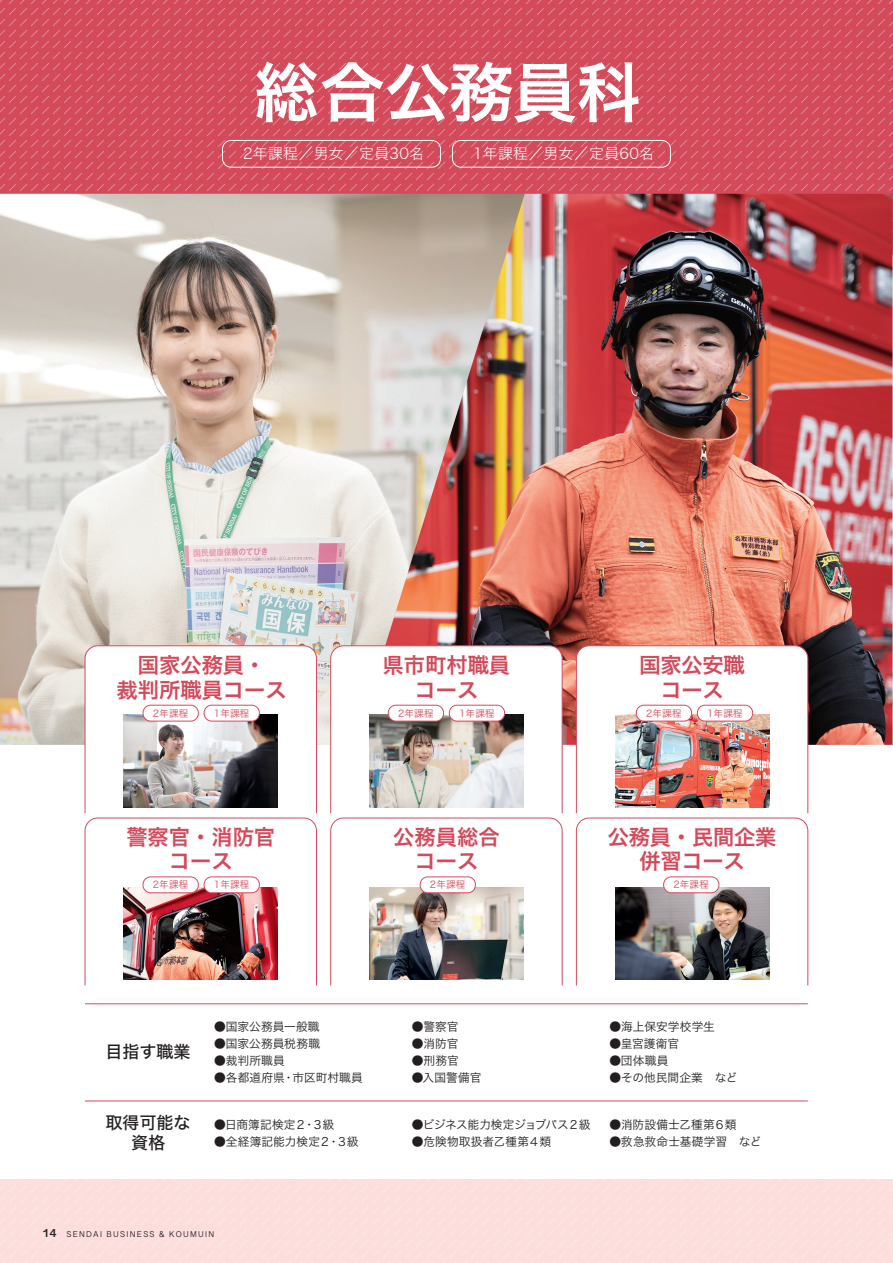
<style>
.page{position:relative;width:893px;height:1263px;background:#fcdedc}
.page>*{position:absolute;margin:0;border:0;box-sizing:border-box;transform-origin:0 0}
.t1{font:64.8px "Hira Kaku Std N W6";letter-spacing:-.02em;color:#fff}
.t2{font:21.3px/24.5px "Hira Kaku Std N W6";color:#d34a5b;text-align:center}
.t3{font:16.95px/20.4px "Hira Kaku Std N W5";color:#231f20;text-align:center}
.t4{font:14.85px "Hira Kaku Std N W2";letter-spacing:.02em;color:#fff}
.t5{font:11.7px "Hira Kaku Std N W3";letter-spacing:.005em;color:#231f20}
.t6{font:11.7px "Hira Kaku Std N W3";letter-spacing:-.04em;color:#231f20}
.t7{font:9.6px "Hira Kaku Std N W3";letter-spacing:.02em;color:#d34a5b}
.t8{font:8.55px "Grantha Sangam MN";letter-spacing:.15em;color:#231f20}
.s1{font-family:"Koz Go Pr 6 N"}
.s2{font-weight:700;font-size:11.7px}
</style>
<div class="page">
<div style="left:0;top:117px;width:893px;height:1061px;background:#fff"></div>
<svg style="left:0;top:0;width:892px;height:194px;background:#d44e5f"></svg>
<img style="left:0;top:194px;width:355px;height:551px">
<img style="left:355px;top:194px;width:538px;height:551px">
<svg style="left:84px;top:645px;width:233px;height:341px"></svg>
<svg style="left:330px;top:645px;width:233px;height:341px"></svg>
<svg style="left:576px;top:645px;width:232px;height:341px"></svg>
<hr style="left:85px;top:1003px;width:723px;height:1px;background:#d34a5b">
<hr style="left:85px;top:1101px;width:723px;height:1px;background:#d34a5b">
<div style="left:452px;top:140px;width:219px;height:28px;border:1px solid #fff;border-radius:9px"></div>
<div style="left:222px;top:140px;width:219px;height:28px;border:1px solid #fff;border-radius:9px"></div>
<img style="left:124px;top:887px;width:154px;height:93px">
<img style="left:370px;top:887px;width:153px;height:93px">
<img style="left:615px;top:887px;width:154px;height:93px">
<img style="left:124px;top:715px;width:154px;height:92px">
<img style="left:370px;top:715px;width:153px;height:92px">
<img style="left:615px;top:715px;width:154px;height:92px">
<div style="left:204px;top:705px;width:55px;height:16px;background:#fff;border-radius:8px"></div>
<div style="left:204px;top:705px;width:56px;height:16px;border:1px solid #d34a5b;border-radius:8px"></div>
<div style="left:143px;top:705px;width:55px;height:16px;background:#fff;border-radius:8px"></div>
<div style="left:143px;top:705px;width:56px;height:16px;border:1px solid #d34a5b;border-radius:8px"></div>
<div style="left:449px;top:705px;width:56px;height:16px;background:#fff;border-radius:8px"></div>
<div style="left:449px;top:705px;width:56px;height:16px;border:1px solid #d34a5b;border-radius:8px"></div>
<div style="left:388px;top:705px;width:56px;height:16px;background:#fff;border-radius:8px"></div>
<div style="left:388px;top:705px;width:56px;height:16px;border:1px solid #d34a5b;border-radius:8px"></div>
<div style="left:697px;top:705px;width:56px;height:16px;background:#fff;border-radius:8px"></div>
<div style="left:697px;top:705px;width:56px;height:16px;border:1px solid #d34a5b;border-radius:8px"></div>
<div style="left:636px;top:705px;width:56px;height:16px;background:#fff;border-radius:8px"></div>
<div style="left:636px;top:705px;width:56px;height:16px;border:1px solid #d34a5b;border-radius:8px"></div>
<div style="left:204px;top:877px;width:55px;height:16px;background:#fff;border-radius:8px"></div>
<div style="left:204px;top:876px;width:56px;height:17px;border:1px solid #d34a5b;border-radius:8px"></div>
<div style="left:143px;top:877px;width:55px;height:16px;background:#fff;border-radius:8px"></div>
<div style="left:143px;top:876px;width:56px;height:17px;border:1px solid #d34a5b;border-radius:8px"></div>
<div style="left:420px;top:877px;width:55px;height:16px;background:#fff;border-radius:8px"></div>
<div style="left:420px;top:876px;width:56px;height:17px;border:1px solid #d34a5b;border-radius:8px"></div>
<div style="left:664px;top:877px;width:55px;height:16px;background:#fff;border-radius:8px"></div>
<div style="left:663px;top:876px;width:56px;height:17px;border:1px solid #d34a5b;border-radius:8px"></div>
<h1 class="t1" style="left:254px;top:42px;width:389px">総合公務員科</h1>
<p class="t4" style="left:243px;top:143px;width:183px">2年課程／男女／定員30名</p>
<p class="t4" style="left:473px;top:143px;width:183px">1年課程／男女／定員60名</p>
<h2 class="t2" style="left:117px;top:653px;width:172px">国家公務員・<br>裁判所職員コース</h2>
<h2 class="t2" style="left:383px;top:653px;width:129px">県市町村職員コース</h2>
<h2 class="t2" style="left:639px;top:653px;width:107px">国家公安職コース</h2>
<p class="t7" style="left:153px;top:706px;width:37px">2年課程</p>
<p class="t7" style="left:214px;top:706px;width:37px">1年課程</p>
<p class="t7" style="left:398px;top:706px;width:37px">2年課程</p>
<p class="t7" style="left:459px;top:706px;width:37px">1年課程</p>
<p class="t7" style="left:646px;top:706px;width:37px">2年課程</p>
<p class="t7" style="left:707px;top:706px;width:37px">1年課程</p>
<h2 class="t2" style="left:126px;top:825px;width:150px">警察官・消防官コース</h2>
<h2 class="t2" style="left:393px;top:825px;width:108px">公務員総合コース</h2>
<h2 class="t2" style="left:608px;top:825px;width:170px">公務員・民間企業併習コース</h2>
<p class="t7" style="left:153px;top:877px;width:37px">2年課程</p>
<p class="t7" style="left:214px;top:877px;width:37px">1年課程</p>
<p class="t7" style="left:430px;top:877px;width:37px">2年課程</p>
<p class="t7" style="left:673px;top:877px;width:37px">2年課程</p>
<h3 class="t3" style="left:106px;top:1042px;width:87px">目指す職業</h3>
<h3 class="t3" style="left:106px;top:1112px;width:87px">取得可能な資格</h3>
<p class="t5" style="left:214px;top:1018px;width:107px"><span class="s1">●</span>国家公務員一般職</p>
<p class="t5" style="left:214px;top:1035px;width:108px"><span class="s1">●</span>国家公務員税務職</p>
<p class="t5" style="left:214px;top:1052px;width:72px"><span class="s1">●</span>裁判所職員</p>
<p class="t5" style="left:214px;top:1069px;width:150px"><span class="s1">●</span>各都道府県・市区町村職員</p>
<p class="t5" style="left:214px;top:1115px;width:122px"><span class="s1">●</span>日商簿記検定２・３級</p>
<p class="t5" style="left:214px;top:1132px;width:146px"><span class="s1">●</span>全経簿記能力検定２・３級</p>
<p class="t8" style="left:42px;top:1229px;width:173px"><span class="s2">14</span> SENDAI BUSINESS &amp; KOUMUIN</p>
<p class="t5" style="left:412px;top:1018px;width:83px"><span class="s1">●</span>警察官　　　</p>
<p class="t5" style="left:412px;top:1035px;width:48px"><span class="s1">●</span>消防官</p>
<p class="t5" style="left:412px;top:1052px;width:49px"><span class="s1">●</span>刑務官</p>
<p class="t5" style="left:412px;top:1069px;width:83px"><span class="s1">●</span>入国警備官　</p>
<p class="t6" style="left:412px;top:1115px;width:180px"><span class="s1">●</span>ビジネス能力検定ジョブパス２級</p>
<p class="t5" style="left:412px;top:1132px;width:141px"><span class="s1">●</span>危険物取扱者乙種第４類</p>
<p class="t5" style="left:609px;top:1018px;width:107px"><span class="s1">●</span>海上保安学校学生</p>
<p class="t5" style="left:609px;top:1035px;width:71px"><span class="s1">●</span>皇宮護衛官</p>
<p class="t5" style="left:609px;top:1052px;width:61px"><span class="s1">●</span>団体職員</p>
<p class="t5" style="left:609px;top:1069px;width:129px"><span class="s1">●</span>その他民間企業　など</p>
<p class="t5" style="left:609px;top:1115px;width:129px"><span class="s1">●</span>消防設備士乙種第６類</p>
<p class="t5" style="left:609px;top:1132px;width:154px"><span class="s1">●</span>救急救命士基礎学習　など</p>
</div>
